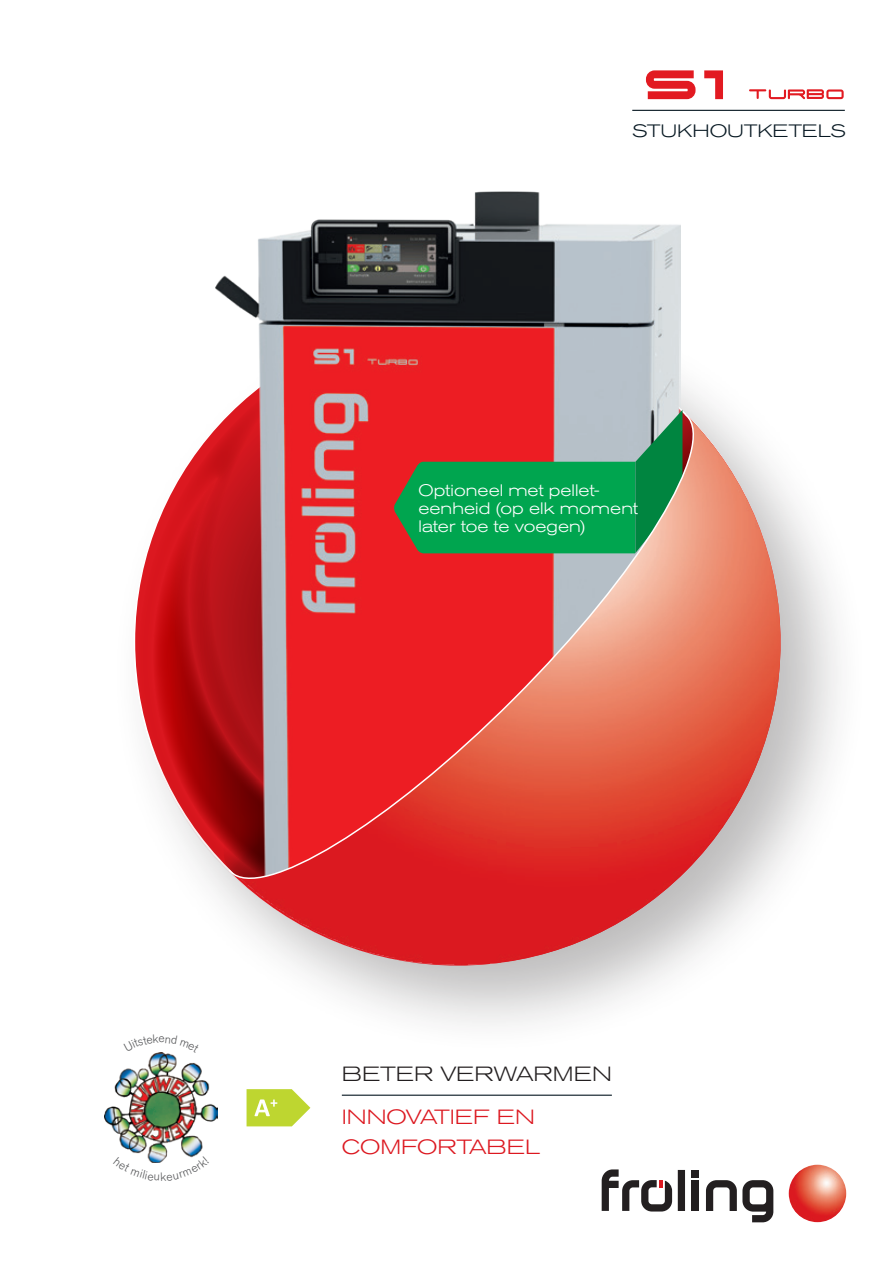
<style>
.page{position:relative;width:893px;height:1263px;background:#fff}
.page>*{position:absolute;margin:0;border:0;box-sizing:border-box;transform-origin:0 0}
.t1{font:300 expanded 20.4px "Akzidenz Grotesk BQ";color:#dc1820;scale:1.08 1}
.t2{font:300 expanded 20.4px "Akzidenz Grotesk BQ";color:#231f20;scale:1.08 1}
.t3{font:300 expanded 17.7px "Akzidenz Grotesk BQ";color:#071822;scale:1.08 1}
.t4{font:300 expanded 16.5px/18px "Akzidenz Grotesk BQ";letter-spacing:.005em;color:#fff}
</style>
<div class="page">
<img style="left:105px;top:1054px;width:112px;height:102px">
<hr style="left:632px;top:110px;width:213px;height:1px;background:#071822">
<div style="left:678px;top:1170px;width:7px;height:41px;background:#231f20"></div>
<svg style="left:706px;top:1180px;width:67px;height:42px"></svg>
<svg style="left:602px;top:1169px;width:70px;height:42px"></svg>
<div style="left:692px;top:1181px;width:7px;height:30px;background:#231f20"></div>
<div style="left:692px;top:1170px;width:7px;height:7px;background:#231f20"></div>
<img style="left:789px;top:1165px;width:57px;height:57px;border-radius:29px">
<hr style="left:342px;top:1094px;width:270px;height:2px;background:#071822">
<div style="left:110px;top:295px;width:759px;height:759px;background:#231f20;opacity:.3"></div>
<svg style="left:137px;top:375px;width:92px;height:542px"></svg>
<svg style="left:151px;top:477px;width:64px;height:409px"></svg>
<svg style="left:681px;top:296px;width:138px;height:452px"></svg>
<svg style="left:681px;top:364px;width:110px;height:50px"></svg>
<img style="left:215px;top:191px;width:466px;height:700px">
<svg style="left:229px;top:414px;width:583px;height:583px"></svg>
<img style="left:229px;top:414px;width:554px;height:551px">
<svg style="left:227px;top:412px;width:492px;height:490px;background:#c65247"></svg>
<svg style="left:247px;top:1089px;width:63px;height:37px"></svg>
<svg style="left:646px;top:70px;width:49px;height:29px"></svg>
<svg style="left:704px;top:70px;width:19px;height:29px"></svg>
<svg style="left:749px;top:89px;width:95px;height:10px"></svg>
<svg style="left:124px;top:1034px;width:76px;height:18px"></svg>
<svg style="left:147px;top:1156px;width:48px;height:7px"></svg>
<p class="t3" style="left:632px;top:121px;width:200px">STUKHOUTKETELS</p>
<p class="t4" style="left:418px;top:482px;width:221px">Optioneel met pellet&shy;eenheid (op elk moment later toe te voegen)</p>
<p class="t2" style="left:342px;top:1062px;width:252px">BETER VERWARMEN</p>
<p class="t1" style="left:342px;top:1105px;width:180px">INNOVATIEF EN</p>
<p class="t1" style="left:342px;top:1135px;width:185px">COMFORTABEL</p>
</div>
